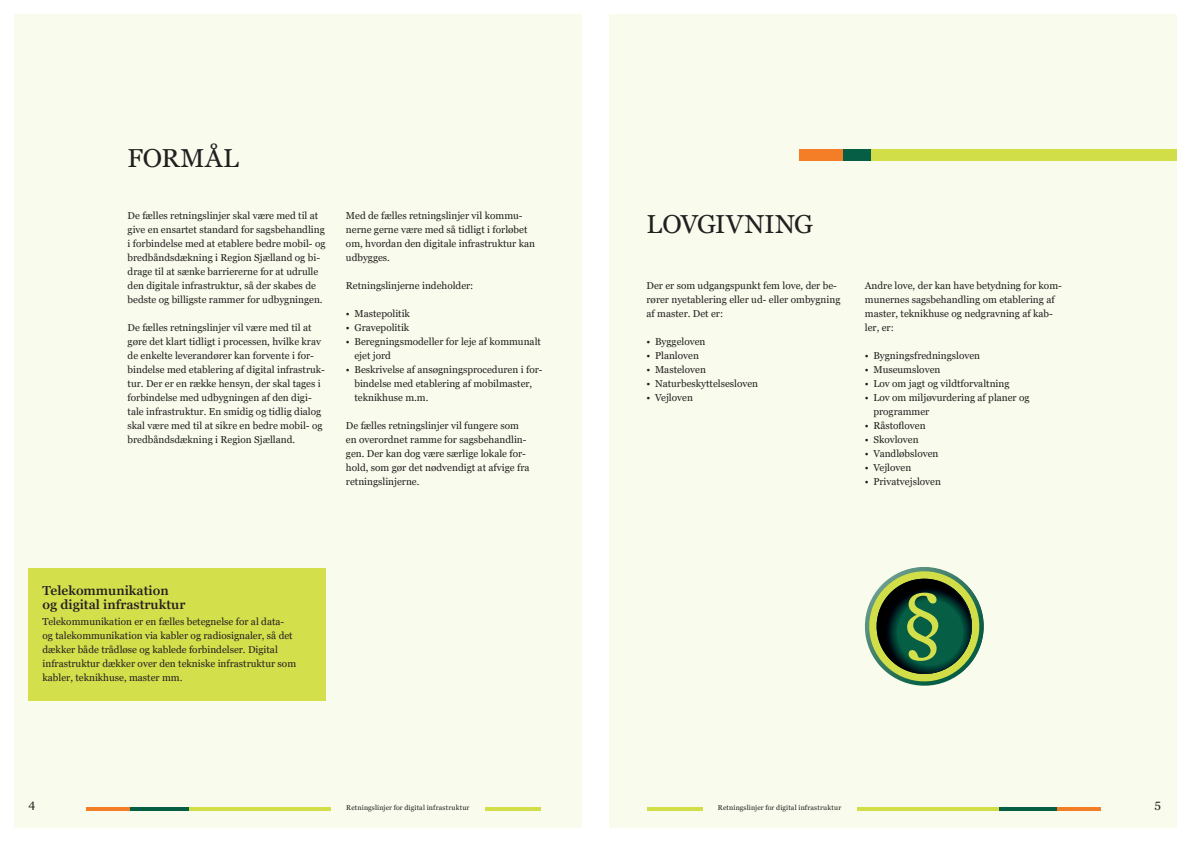
<style>
.page{position:relative;width:1191px;height:842px;background:#fff}
.page>*{position:absolute;margin:0;border:0;box-sizing:border-box;transform-origin:0 0}
.t1{font:81.6px "Georgia Pro";color:#d4df4c}
.t2{font:26px "Georgia Pro";letter-spacing:.01em;color:#231f20}
.t3{font:600 13px/14px "Georgia Pro";color:#231f20}
.t4{font:12px "Georgia Pro";color:#231f20}
.t5{font:10px/14px "Georgia Pro";color:#231f20}
.t6{font:7px "Georgia Pro";letter-spacing:.025em;color:#231f20}
</style>
<div class="page">
<div style="left:14px;top:14px;width:567px;height:814px;background:#f9fbec"></div>
<div style="left:609px;top:14px;width:567px;height:814px;background:#f9fbec"></div>
<hr style="left:998px;top:807px;width:59px;height:3px;background:#065e44">
<hr style="left:1057px;top:807px;width:43px;height:3px;background:#f47d27">
<hr style="left:485px;top:807px;width:55px;height:3px;background:#d2de48">
<hr style="left:130px;top:807px;width:59px;height:3px;background:#065e44">
<hr style="left:86px;top:807px;width:44px;height:3px;background:#f47d27">
<hr style="left:189px;top:807px;width:141px;height:3px;background:#d2de48">
<hr style="left:647px;top:807px;width:55px;height:3px;background:#d2de48">
<hr style="left:857px;top:807px;width:141px;height:3px;background:#d2de48">
<div style="left:28px;top:568px;width:298px;height:133px;background:#d4df4c"></div>
<svg style="left:864px;top:567px;width:120px;height:119px"></svg>
<div style="left:870px;top:150px;width:306px;height:11px;background:#d2de48"></div>
<div style="left:843px;top:150px;width:27px;height:11px;background:#065e44"></div>
<div style="left:799px;top:150px;width:44px;height:11px;background:#f47d27"></div>
<h2 class="t2" style="left:128px;top:143px;width:113px">FORMÅL</h2>
<p class="t5" style="left:128px;top:209px;width:199px">De fælles retningslinjer skal være med til at give en ensartet standard for sagsbehandling i forbindelse med at etablere bedre mobil- og bredbåndsdækning i Region Sjælland og bi&shy;drage til at sænke barriererne for at udrulle den digitale infrastruktur, så der skabes de bedste og billigste rammer for udbygningen.</p>
<p class="t5" style="left:128px;top:321px;width:199px">De fælles retningslinjer vil være med til at gøre det klart tidligt i processen, hvilke krav de enkelte leverandører kan forvente i for&shy;bindelse med etablering af digital infrastruk&shy;tur. Der er en række hensyn, der skal tages i forbindelse med udbygningen af den digi&shy;tale infrastruktur. En smidig og tidlig dialog skal være med til at sikre en bedre mobil- og bredbåndsdækning i Region Sjælland.</p>
<p class="t5" style="left:346px;top:209px;width:191px">Med de fælles retningslinjer vil kommu&shy;nerne gerne være med så tidligt i forløbet om, hvordan den digitale infrastruktur kan udbygges.</p>
<p class="t5" style="left:346px;top:279px;width:129px">Retningslinjerne indeholder:</p>
<p class="t5" style="left:346px;top:307px;width:66px">• Mastepolitik</p>
<p class="t5" style="left:346px;top:321px;width:65px">• Gravepolitik</p>
<p class="t5" style="left:354px;top:335px;width:188px;text-indent:-9px">• Beregningsmodeller for leje af kommunalt ejet jord</p>
<p class="t5" style="left:354px;top:363px;width:190px;text-indent:-9px">• Beskrivelse af ansøgningsproceduren i for&shy;bindelse med etablering af mobilmaster, teknikhuse m.m.</p>
<p class="t5" style="left:346px;top:419px;width:185px">De fælles retningslinjer vil fungere som en overordnet ramme for sagsbehandlin&shy;gen. Der kan dog være særlige lokale for&shy;hold, som gør det nødvendigt at afvige fra retningslinjerne.</p>
<h3 class="t3" style="left:43px;top:584px;width:144px">Telekommunikation og digital infrastruktur</h3>
<p class="t5" style="left:43px;top:615px;width:255px">Telekommunikation er en fælles betegnelse for al data&shy;og talekommunikation via kabler og radiosignaler, så det dækker både trådløse og kablede forbindelser. Digital infrastruktur dækker over den tekniske infrastruktur som kabler, teknikhuse, master mm.</p>
<h2 class="t2" style="left:646px;top:209px;width:168px">LOVGIVNING</h2>
<p class="t5" style="left:646px;top:279px;width:195px">Der er som udgangspunkt fem love, der be&shy;rører nyetablering eller ud- eller ombygning af master. Det er:</p>
<p class="t5" style="left:646px;top:335px;width:60px">• Byggeloven</p>
<p class="t5" style="left:646px;top:349px;width:54px">• Planloven</p>
<p class="t5" style="left:646px;top:363px;width:61px">• Masteloven</p>
<p class="t5" style="left:646px;top:377px;width:113px">• Naturbeskyttelsesloven</p>
<p class="t5" style="left:646px;top:391px;width:48px">• Vejloven</p>
<p class="t5" style="left:865px;top:279px;width:198px">Andre love, der kan have betydning for kom&shy;munernes sagsbehandling om etablering af master, teknikhuse og nedgravning af kab&shy;ler, er:</p>
<p class="t5" style="left:865px;top:349px;width:117px">• Bygningsfredningsloven</p>
<p class="t5" style="left:865px;top:363px;width:77px">• Museumsloven</p>
<p class="t5" style="left:865px;top:377px;width:146px">• Lov om jagt og vildtforvaltning</p>
<p class="t5" style="left:873px;top:391px;width:158px;text-indent:-8px">• Lov om miljøvurdering af planer og programmer</p>
<p class="t5" style="left:865px;top:419px;width:62px">• Råstofloven</p>
<p class="t5" style="left:865px;top:433px;width:55px">• Skovloven</p>
<p class="t5" style="left:865px;top:447px;width:75px">• Vandløbsloven</p>
<p class="t5" style="left:865px;top:461px;width:48px">• Vejloven</p>
<p class="t5" style="left:865px;top:475px;width:78px">• Privatvejsloven</p>
<h1 class="t1" style="left:902px;top:576px;width:42px">§</h1>
<p class="t4" style="left:28px;top:799px;width:8px">4</p>
<p class="t6" style="left:346px;top:804px;width:125px">Retningslinjer for digital infrastruktur</p>
<p class="t6" style="left:718px;top:803px;width:125px">Retningslinjer for digital infrastruktur</p>
<p class="t4" style="left:1154px;top:799px;width:8px">5</p>
</div>
